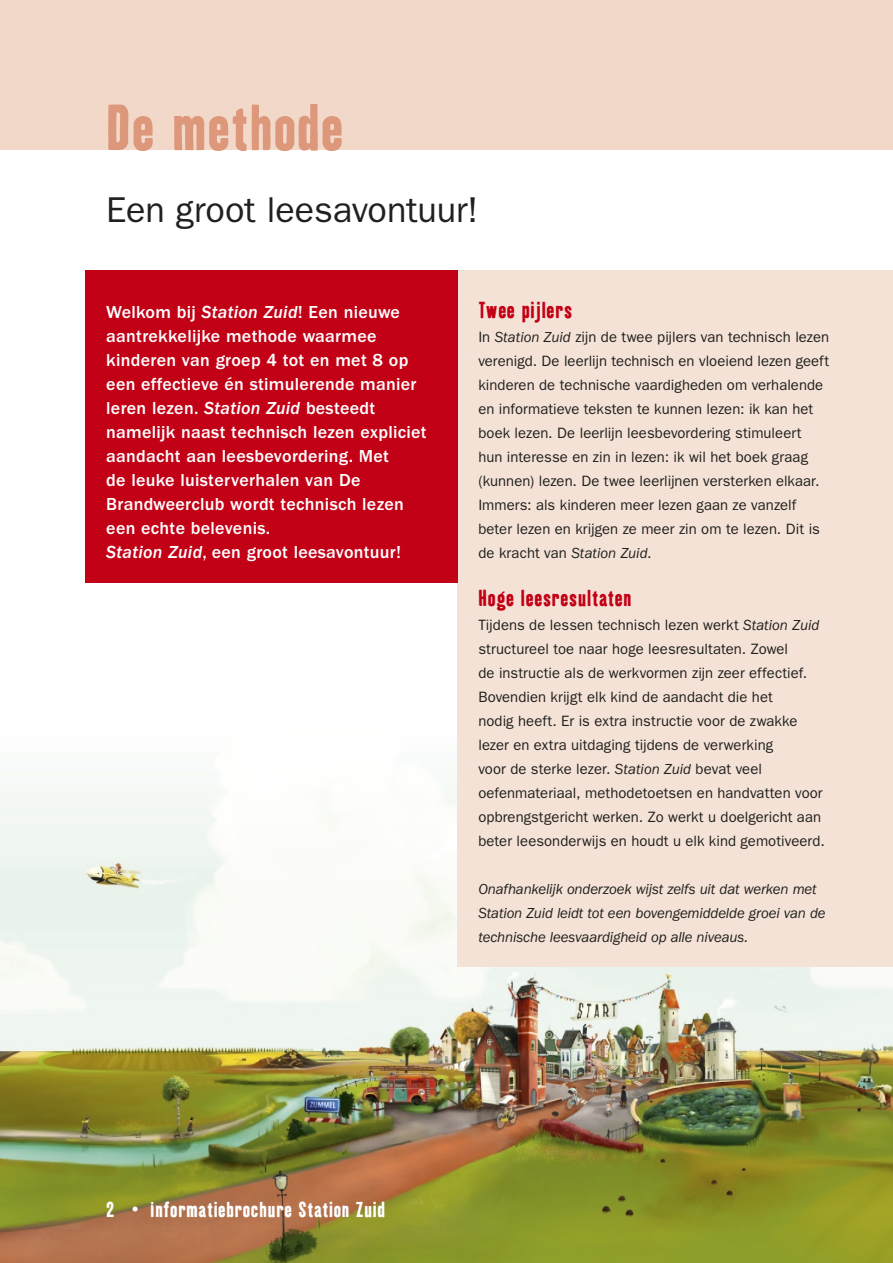
<style>
.page{position:relative;width:893px;height:1263px;background:#fff}
.page>*{position:absolute;margin:0;border:0;box-sizing:border-box;transform-origin:0 0}
.t1{font:63px "Kipp OT No One";letter-spacing:.035em;color:#dd977b}
.t2{font:36px "ITC Franklin Gothic Std";letter-spacing:-.005em;color:#20201e}
.t3{font:22.5px "Kipp OT No One";letter-spacing:.05em;color:#c20016}
.t4{font:21px "Kipp OT No One";letter-spacing:.05em;color:#fff}
.t5{font:500 18px/24px "ITC Franklin Gothic Std";letter-spacing:.015em;color:#fff}
.t6{font:15px/24px "ITC Franklin Gothic Std";letter-spacing:.005em;color:#20201e}
.t7{font:italic 15px/24px "ITC Franklin Gothic Std";letter-spacing:-.01em;color:#20201e}
.s1{font-family:"ITC Franklin Gothic Std Med It";font-weight:400}
.s2{font-style:italic}
</style>
<div class="page">
<img style="left:0;top:792px;width:893px;height:471px">
<div style="left:457px;top:270px;width:436px;height:696px;background:#f5e2d6"></div>
<div style="left:85px;top:270px;width:372px;height:312px;background:#c20016"></div>
<div style="left:0;top:0;width:893px;height:150px;background:#f2d8c9"></div>
<h1 class="t1" style="left:106px;top:89px;width:238px">De methode</h1>
<h2 class="t2" style="left:106px;top:189px;width:373px">Een groot leesavontuur!</h2>
<p class="t5" style="left:106px;top:300px;width:322px">Welkom bij <span class="s1">Station Zuid</span>! Een nieuwe aantrekkelijke methode waarmee kinderen van groep 4 tot en met 8 op een effectieve én stimulerende manier leren lezen. <span class="s1">Station Zuid</span> besteedt namelijk naast technisch lezen expliciet aandacht aan leesbevordering. Met<br>de leuke luisterverhalen van De Brandweerclub wordt technisch lezen een echte belevenis.<br><span class="s1">Station Zuid</span>, een groot leesavontuur!</p>
<h3 class="t3" style="left:478px;top:296px;width:95px">Twee pijlers</h3>
<p class="t6" style="left:478px;top:325px;width:352px">In <span class="s2">Station Zuid</span> zijn de twee pijlers van technisch lezen verenigd. De leerlijn technisch en vloeiend lezen geeft kinderen de technische vaardigheden om verhalende en informatieve teksten te kunnen lezen: ik kan het boek lezen. De leerlijn leesbevordering stimuleert hun interesse en zin in lezen: ik wil het boek graag (kunnen) lezen. De twee leerlijnen versterken elkaar.<br>Immers: als kinderen meer lezen gaan ze vanzelf beter lezen en krijgen ze meer zin om te lezen. Dit is de kracht van <span class="s2">Station Zuid</span>.</p>
<h3 class="t3" style="left:478px;top:584px;width:155px">Hoge leesresultaten</h3>
<p class="t6" style="left:478px;top:613px;width:348px">Tijdens de lessen technisch lezen werkt <span class="s2">Station Zuid </span>structureel toe naar hoge leesresultaten. Zowel<br>de instructie als de werkvormen zijn zeer effectief.<br>Bovendien krijgt elk kind de aandacht die het<br>nodig heeft. Er is extra instructie voor de zwakke lezer en extra uitdaging tijdens de verwerking<br>voor de sterke lezer. <span class="s2">Station Zuid</span> bevat veel oefenmateriaal, methodetoetsen en handvatten voor opbrengstgericht werken. Zo werkt u doelgericht aan beter leesonderwijs en houdt u elk kind gemotiveerd.</p>
<p class="t7" style="left:478px;top:877px;width:349px">Onafhankelijk onderzoek wijst zelfs uit dat werken met<br>Station Zuid leidt tot een bovengemiddelde groei van de technische leesvaardigheid op alle niveaus.</p>
<h3 class="t4" style="left:106px;top:1196px;width:280px">2 • Informatiebrochure Station Zuid</h3>
</div>
